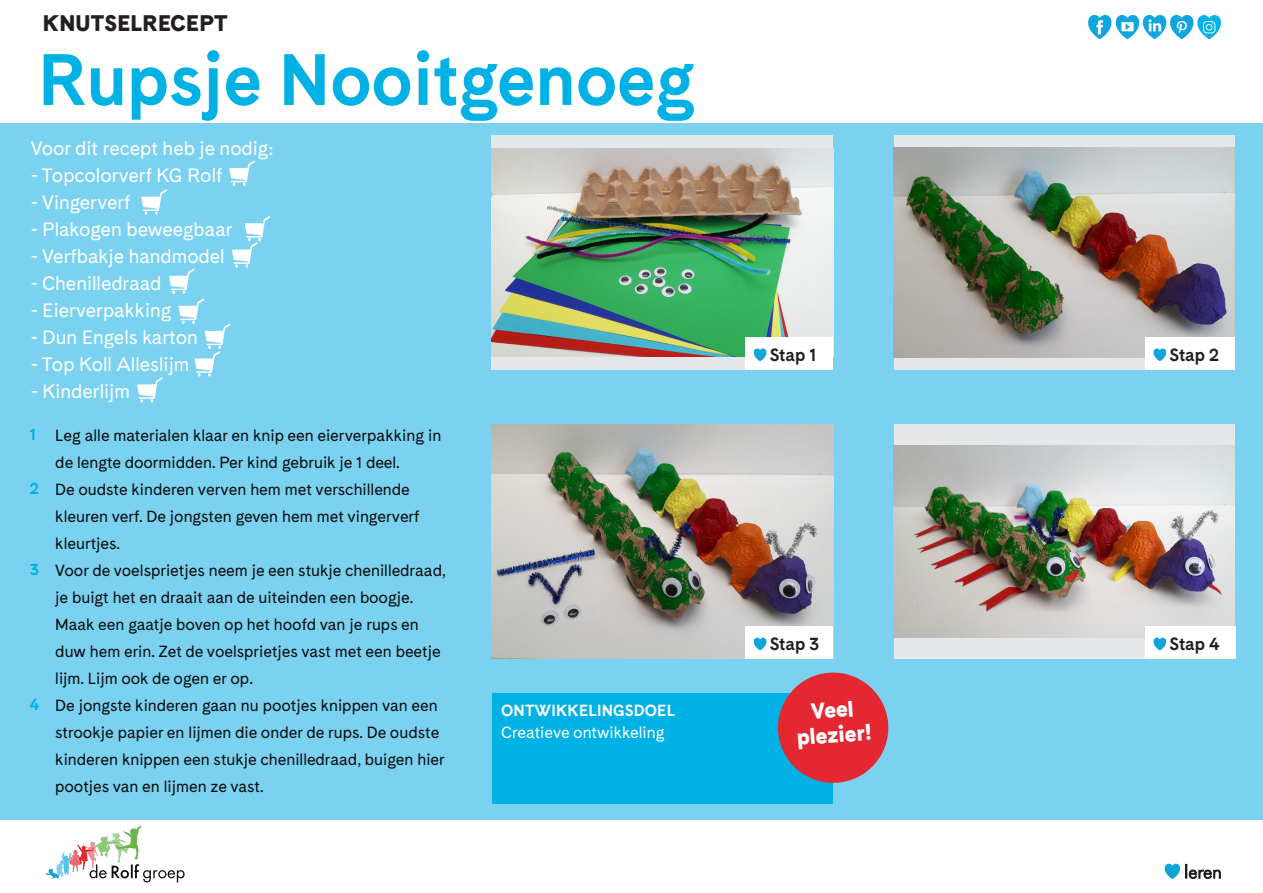
<style>
.page{position:relative;width:1263px;height:893px;background:#fff}
.page>*{position:absolute;margin:0;border:0;box-sizing:border-box;transform-origin:0 0}
.t1{font:700 67.5px "Cadiz";color:#00b1e5}
.t2{font:900 21px "Cadiz";letter-spacing:.01em;color:#231f20}
.t3{font:900 20.7px "Cadiz";color:#fff}
.t4{font:18px "Cadiz";color:#fff}
.t5{font:700 16.5px "Cadiz";color:#231f20}
.t6{font:15px/27px "Cadiz";color:#080b0b}
.t7{font:15px "Cadiz";color:#fff}
.t8{font:700 15px "Cadiz";letter-spacing:.01em;color:#fff}
.t9{font:700 15px "Cadiz";color:#00b1e5}
</style>
<div class="page">
<div style="left:0;top:123px;width:1263px;height:696px;background:#7bd2f0"></div>
<svg style="left:1164px;top:863px;width:56px;height:16px"></svg>
<div style="left:491px;top:135px;width:342px;height:235px;background:#e6e7e9"></div>
<img style="left:491px;top:149px;width:342px;height:207px">
<div style="left:894px;top:135px;width:340px;height:235px;background:#e6e7e9"></div>
<img style="left:894px;top:147px;width:340px;height:211px">
<img style="left:491px;top:424px;width:342px;height:235px">
<div style="left:894px;top:424px;width:340px;height:235px;background:#e6e7e9"></div>
<img style="left:894px;top:446px;width:340px;height:191px">
<div style="left:1145px;top:337px;width:89px;height:33px;background:#fff"></div>
<svg style="left:1153px;top:348px;width:14px;height:13px"></svg>
<div style="left:745px;top:337px;width:88px;height:33px;background:#fff"></div>
<svg style="left:753px;top:348px;width:14px;height:13px"></svg>
<div style="left:1145px;top:626px;width:90px;height:33px;background:#fff"></div>
<svg style="left:1153px;top:637px;width:14px;height:13px"></svg>
<div style="left:493px;top:693px;width:340px;height:110px;background:#00b1e5"></div>
<svg style="left:778px;top:672px;width:111px;height:111px"></svg>
<svg style="left:45px;top:825px;width:140px;height:57px"></svg>
<svg style="left:1088px;top:15px;width:133px;height:24px"></svg>
<div style="left:745px;top:626px;width:88px;height:33px;background:#fff"></div>
<svg style="left:753px;top:637px;width:14px;height:13px"></svg>
<svg style="left:137px;top:161px;width:134px;height:242px"></svg>
<p class="t2" style="left:43px;top:8px;width:186px">KNUTSELRECEPT</p>
<p class="t1" style="left:38px;top:31px;width:658px">Rupsje Nooitgenoeg</p>
<p class="t4" style="left:31px;top:136px;width:244px">Voor dit recept heb je nodig:</p>
<p class="t4" style="left:31px;top:163px;width:193px">- Topcolorverf KG Rolf</p>
<p class="t4" style="left:31px;top:190px;width:101px">- Vingerverf</p>
<p class="t4" style="left:31px;top:217px;width:203px">- Plakogen beweegbaar</p>
<p class="t4" style="left:31px;top:244px;width:195px">- Verfbakje handmodel</p>
<p class="t4" style="left:31px;top:271px;width:132px">- Chenilledraad</p>
<p class="t4" style="left:31px;top:298px;width:142px">- Eierverpakking</p>
<p class="t4" style="left:31px;top:325px;width:169px">- Dun Engels karton</p>
<p class="t4" style="left:31px;top:352px;width:160px">- Top Koll Alleslijm</p>
<p class="t4" style="left:31px;top:379px;width:101px">- Kinderlijm</p>
<p class="t9" style="left:30px;top:424px;width:8px">1</p>
<p class="t9" style="left:30px;top:478px;width:11px">2</p>
<p class="t9" style="left:30px;top:559px;width:11px">3</p>
<p class="t9" style="left:30px;top:694px;width:11px">4</p>
<p class="t6" style="left:55px;top:422px;width:387px">Leg alle materialen klaar en knip een eierverpakking in de lengte doormidden. Per kind gebruik je 1 deel.</p>
<p class="t6" style="left:55px;top:476px;width:366px">De oudste kinderen verven hem met verschillende kleuren verf. De jongsten geven hem met vingerverf kleurtjes.</p>
<p class="t6" style="left:55px;top:557px;width:392px">Voor de voelsprietjes neem je een stukje chenilledraad, je buigt het en draait aan de uiteinden een boogje.</p>
<p class="t6" style="left:55px;top:611px;width:365px">Maak een gaatje boven op het hoofd van je rups en</p>
<p class="t6" style="left:55px;top:638px;width:387px">duw hem erin. Zet de voelsprietjes vast met een beetje lijm. Lijm ook de ogen er op.</p>
<p class="t6" style="left:55px;top:692px;width:391px">De jongste kinderen gaan nu pootjes knippen van een strookje papier en lijmen die onder de rups. De oudste kinderen knippen een stukje chenilledraad, buigen hier pootjes van en lijmen ze vast.</p>
<p class="t8" style="left:501px;top:699px;width:175px">ONTWIKKELINGSDOEL</p>
<p class="t7" style="left:501px;top:722px;width:165px">Creatieve ontwikkeling</p>
<p class="t5" style="left:770px;top:343px;width:48px">Stap 1</p>
<p class="t5" style="left:1169px;top:343px;width:51px">Stap 2</p>
<p class="t5" style="left:770px;top:632px;width:51px">Stap 3</p>
<p class="t3" style="left:810px;top:696px;width:44px;rotate:-4deg">Veel</p>
<p class="t3" style="left:796px;top:722px;width:76px;rotate:-4deg">plezier!</p>
<p class="t5" style="left:1169px;top:632px;width:52px">Stap 4</p>
</div>
